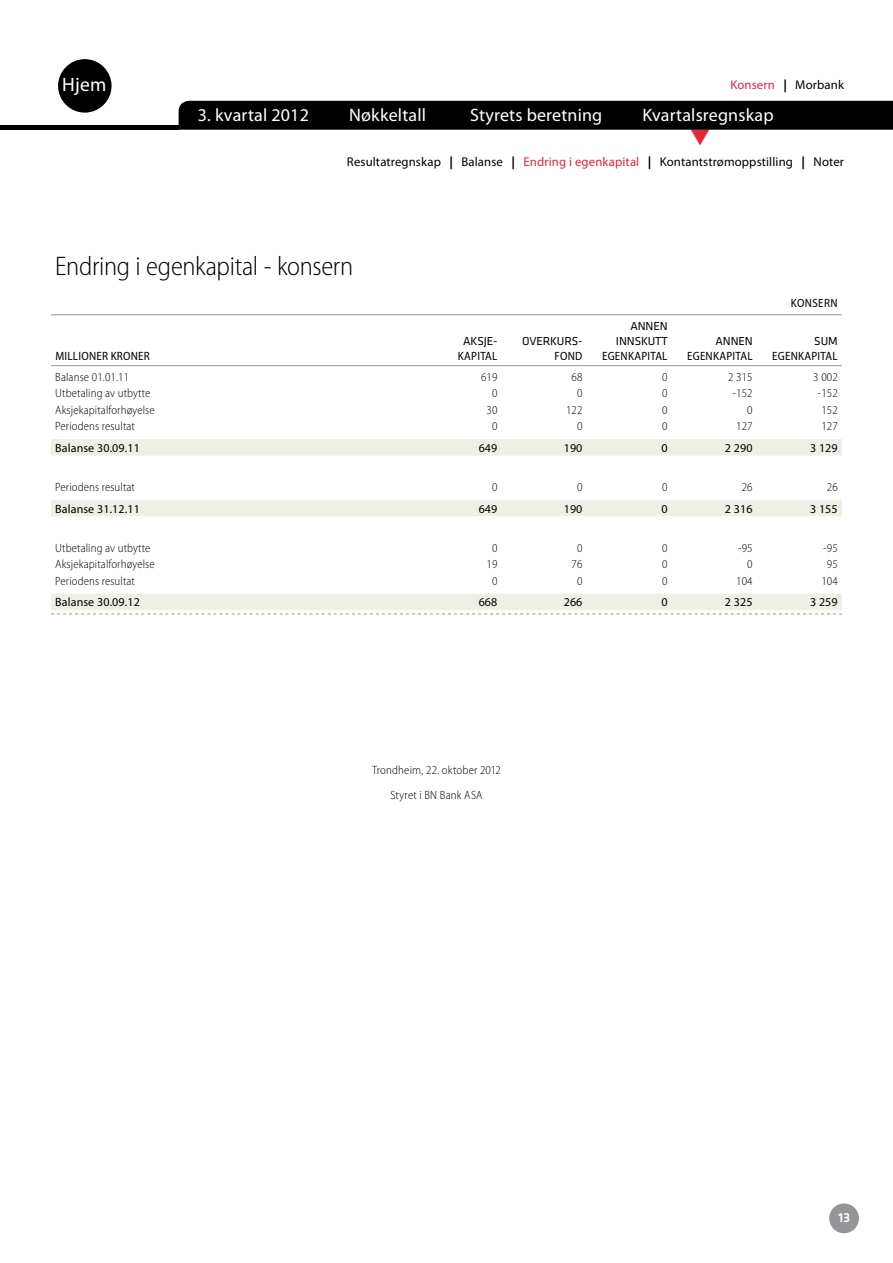
<style>
.page{position:relative;width:893px;height:1263px;background:#fff}
.page>*{position:absolute;margin:0;border:0;box-sizing:border-box;transform-origin:0 0}
.TOC-heading_1{font:300 semi-condensed 27px "Myriad Pro";letter-spacing:-.01em;color:#000}
.Heading_3{font:19.5px "Myriad Pro";color:#fff}
.Heading_3-2{font:18px "Myriad Pro";letter-spacing:.01em;color:#fff}
.t1{font:500 13.5px "Klavika";color:#fff}
.Heading_3-3{font:12.75px "Myriad Pro";letter-spacing:.01em;color:#000}
.Heading_3-4{font:12.75px "Myriad Pro";letter-spacing:.01em;color:#ea2635}
._2011_tabell{font:300 semi-condensed 12px "Myriad Pro";letter-spacing:.01em;color:#000}
._2011_tabell_bold_st{font:12px "Myriad Pro";letter-spacing:.01em;color:#000}
._2011_tabell_topp_st{font:semi-condensed 12px "Myriad Pro";letter-spacing:.02em;color:#000}
._2011_brødtekst{font:300 semi-condensed 12px "Myriad Pro";letter-spacing:.015em;color:#000}
._2011_tabell_topp{font:12px "Klavika";letter-spacing:-.01em;color:#000}
.konsern-morbank{font:semi-condensed 12px "Myriad Pro";letter-spacing:.03em;color:#000}
.s1{font-weight:700;color:#000}
.s2{color:#000}
.s3{font-weight:700}
.s4{color:#ea2635}
</style>
<div class="page">
<hr style="left:51px;top:314px;width:791px;height:1px;background:#939598">
<hr style="left:51px;top:365px;width:791px;height:1px;background:#939598">
<div style="left:51px;top:439px;width:791px;height:17px;background:#f0efe6"></div>
<div style="left:51px;top:500px;width:791px;height:16px;background:#f0efe6"></div>
<div style="left:51px;top:594px;width:791px;height:16px;background:#f0efe6"></div>
<svg style="left:51px;top:614px;width:791px;height:1px"></svg>
<div style="left:0;top:125px;width:179px;height:5px;background:#000"></div>
<div style="left:58px;top:59px;width:54px;height:54px;background:#000;border-radius:50%"></div>
<div style="left:829px;top:1203px;width:30px;height:30px;background:#939598;border-radius:50%"></div>
<div style="left:179px;top:101px;width:714px;height:29px;background:#000"></div>
<p class="Heading_3" style="left:62px;top:74px;width:46px">Hjem</p>
<p class="Heading_3-4" style="left:730px;top:77px;width:115px">Konsern <span class="s1">|</span> <span class="s2">Morbank</span></p>
<p class="Heading_3-2" style="left:198px;top:105px;width:113px">3. kvartal 2012</p>
<p class="Heading_3-2" style="left:349px;top:105px;width:78px">Nøkkeltall</p>
<p class="Heading_3-2" style="left:470px;top:105px;width:134px">Styrets beretning</p>
<p class="Heading_3-2" style="left:642px;top:105px;width:133px">Kvartalsregnskap</p>
<p class="Heading_3-3" style="left:347px;top:155px;width:499px">Resultatregnskap <span class="s3">|</span> Balanse <span class="s3">|</span> <span class="s4">Endring i egenkapital</span> <span class="s3">|</span> Kontantstrømoppstilling <span class="s3">|</span> Noter</p>
<p class="TOC-heading_1" style="left:55px;top:252px;width:299px">Endring i egenkapital - konsern</p>
<p class="_2011_tabell_topp" style="left:630px;top:318px;width:39px">ANNEN</p>
<p class="konsern-morbank" style="left:791px;top:296px;width:48px">KONSERN</p>
<p class="_2011_tabell_topp" style="left:463px;top:333px;width:36px">AKSJE-</p>
<p class="_2011_tabell_topp" style="left:522px;top:333px;width:62px">OVERKURS-</p>
<p class="_2011_tabell_topp" style="left:616px;top:333px;width:53px">INNSKUTT</p>
<p class="_2011_tabell_topp" style="left:716px;top:333px;width:39px">ANNEN</p>
<p class="_2011_tabell_topp" style="left:814px;top:333px;width:25px">SUM</p>
<p class="_2011_tabell_topp_st" style="left:55px;top:350px;width:96px">MILLIONER KRONER</p>
<p class="_2011_tabell_topp_st" style="left:458px;top:350px;width:41px">KAPITAL</p>
<p class="_2011_tabell_topp_st" style="left:555px;top:350px;width:29px">FOND</p>
<p class="_2011_tabell_topp_st" style="left:602px;top:350px;width:67px">EGENKAPITAL</p>
<p class="_2011_tabell_topp_st" style="left:687px;top:350px;width:67px">EGENKAPITAL</p>
<p class="_2011_tabell_topp_st" style="left:772px;top:350px;width:67px">EGENKAPITAL</p>
<p class="_2011_tabell" style="left:55px;top:370px;width:75px">Balanse 01.01.11</p>
<p class="_2011_tabell" style="left:481px;top:370px;width:18px">619</p>
<p class="_2011_tabell" style="left:572px;top:370px;width:12px">68</p>
<p class="_2011_tabell" style="left:662px;top:370px;width:7px">0</p>
<p class="_2011_tabell" style="left:728px;top:370px;width:26px">2 315</p>
<p class="_2011_tabell" style="left:813px;top:370px;width:26px">3 002</p>
<p class="_2011_tabell" style="left:55px;top:387px;width:97px">Utbetaling av utbytte</p>
<p class="_2011_tabell" style="left:492px;top:387px;width:7px">0</p>
<p class="_2011_tabell" style="left:577px;top:387px;width:7px">0</p>
<p class="_2011_tabell" style="left:662px;top:387px;width:7px">0</p>
<p class="_2011_tabell" style="left:732px;top:387px;width:22px">-152</p>
<p class="_2011_tabell" style="left:818px;top:387px;width:22px">-152</p>
<p class="_2011_tabell" style="left:55px;top:403px;width:101px">Aksjekapitalforhøyelse</p>
<p class="_2011_tabell" style="left:486px;top:403px;width:12px">30</p>
<p class="_2011_tabell" style="left:566px;top:403px;width:18px">122</p>
<p class="_2011_tabell" style="left:662px;top:403px;width:7px">0</p>
<p class="_2011_tabell" style="left:747px;top:403px;width:7px">0</p>
<p class="_2011_tabell" style="left:821px;top:403px;width:18px">152</p>
<p class="_2011_tabell" style="left:55px;top:420px;width:81px">Periodens resultat</p>
<p class="_2011_tabell" style="left:492px;top:420px;width:7px">0</p>
<p class="_2011_tabell" style="left:577px;top:420px;width:7px">0</p>
<p class="_2011_tabell" style="left:662px;top:420px;width:7px">0</p>
<p class="_2011_tabell" style="left:736px;top:420px;width:18px">127</p>
<p class="_2011_tabell" style="left:821px;top:420px;width:18px">127</p>
<p class="_2011_tabell_bold_st" style="left:55px;top:441px;width:86px">Balanse 30.09.11</p>
<p class="_2011_tabell_bold_st" style="left:479px;top:441px;width:20px">649</p>
<p class="_2011_tabell_bold_st" style="left:564px;top:441px;width:20px">190</p>
<p class="_2011_tabell_bold_st" style="left:661px;top:441px;width:8px">0</p>
<p class="_2011_tabell_bold_st" style="left:725px;top:441px;width:29px">2 290</p>
<p class="_2011_tabell_bold_st" style="left:810px;top:441px;width:29px">3 129</p>
<p class="_2011_tabell" style="left:55px;top:481px;width:81px">Periodens resultat</p>
<p class="_2011_tabell" style="left:492px;top:481px;width:7px">0</p>
<p class="_2011_tabell" style="left:577px;top:481px;width:7px">0</p>
<p class="_2011_tabell" style="left:662px;top:481px;width:7px">0</p>
<p class="_2011_tabell" style="left:742px;top:481px;width:12px">26</p>
<p class="_2011_tabell" style="left:827px;top:481px;width:12px">26</p>
<p class="_2011_tabell_bold_st" style="left:55px;top:502px;width:86px">Balanse 31.12.11</p>
<p class="_2011_tabell_bold_st" style="left:479px;top:502px;width:20px">649</p>
<p class="_2011_tabell_bold_st" style="left:564px;top:502px;width:20px">190</p>
<p class="_2011_tabell_bold_st" style="left:661px;top:502px;width:8px">0</p>
<p class="_2011_tabell_bold_st" style="left:725px;top:502px;width:29px">2 316</p>
<p class="_2011_tabell_bold_st" style="left:810px;top:502px;width:29px">3 155</p>
<p class="_2011_tabell" style="left:55px;top:541px;width:97px">Utbetaling av utbytte</p>
<p class="_2011_tabell" style="left:492px;top:541px;width:7px">0</p>
<p class="_2011_tabell" style="left:577px;top:541px;width:7px">0</p>
<p class="_2011_tabell" style="left:662px;top:541px;width:7px">0</p>
<p class="_2011_tabell" style="left:738px;top:541px;width:16px">-95</p>
<p class="_2011_tabell" style="left:823px;top:541px;width:16px">-95</p>
<p class="_2011_tabell" style="left:55px;top:558px;width:101px">Aksjekapitalforhøyelse</p>
<p class="_2011_tabell" style="left:486px;top:558px;width:12px">19</p>
<p class="_2011_tabell" style="left:572px;top:558px;width:12px">76</p>
<p class="_2011_tabell" style="left:662px;top:558px;width:7px">0</p>
<p class="_2011_tabell" style="left:747px;top:558px;width:7px">0</p>
<p class="_2011_tabell" style="left:827px;top:558px;width:12px">95</p>
<p class="_2011_tabell" style="left:55px;top:574px;width:81px">Periodens resultat</p>
<p class="_2011_tabell" style="left:492px;top:574px;width:7px">0</p>
<p class="_2011_tabell" style="left:577px;top:574px;width:7px">0</p>
<p class="_2011_tabell" style="left:662px;top:574px;width:7px">0</p>
<p class="_2011_tabell" style="left:736px;top:574px;width:18px">104</p>
<p class="_2011_tabell" style="left:821px;top:574px;width:18px">104</p>
<p class="_2011_tabell_bold_st" style="left:55px;top:596px;width:86px">Balanse 30.09.12</p>
<p class="_2011_tabell_bold_st" style="left:479px;top:596px;width:20px">668</p>
<p class="_2011_tabell_bold_st" style="left:564px;top:596px;width:20px">266</p>
<p class="_2011_tabell_bold_st" style="left:661px;top:596px;width:8px">0</p>
<p class="_2011_tabell_bold_st" style="left:725px;top:596px;width:29px">2 325</p>
<p class="_2011_tabell_bold_st" style="left:810px;top:596px;width:29px">3 259</p>
<p class="_2011_brødtekst" style="left:372px;top:764px;width:130px">Trondheim, 22. oktober 2012</p>
<p class="_2011_brødtekst" style="left:390px;top:788px;width:94px">Styret i BN Bank ASA</p>
<p class="t1" style="left:838px;top:1208px;width:13px">13</p>
</div>
